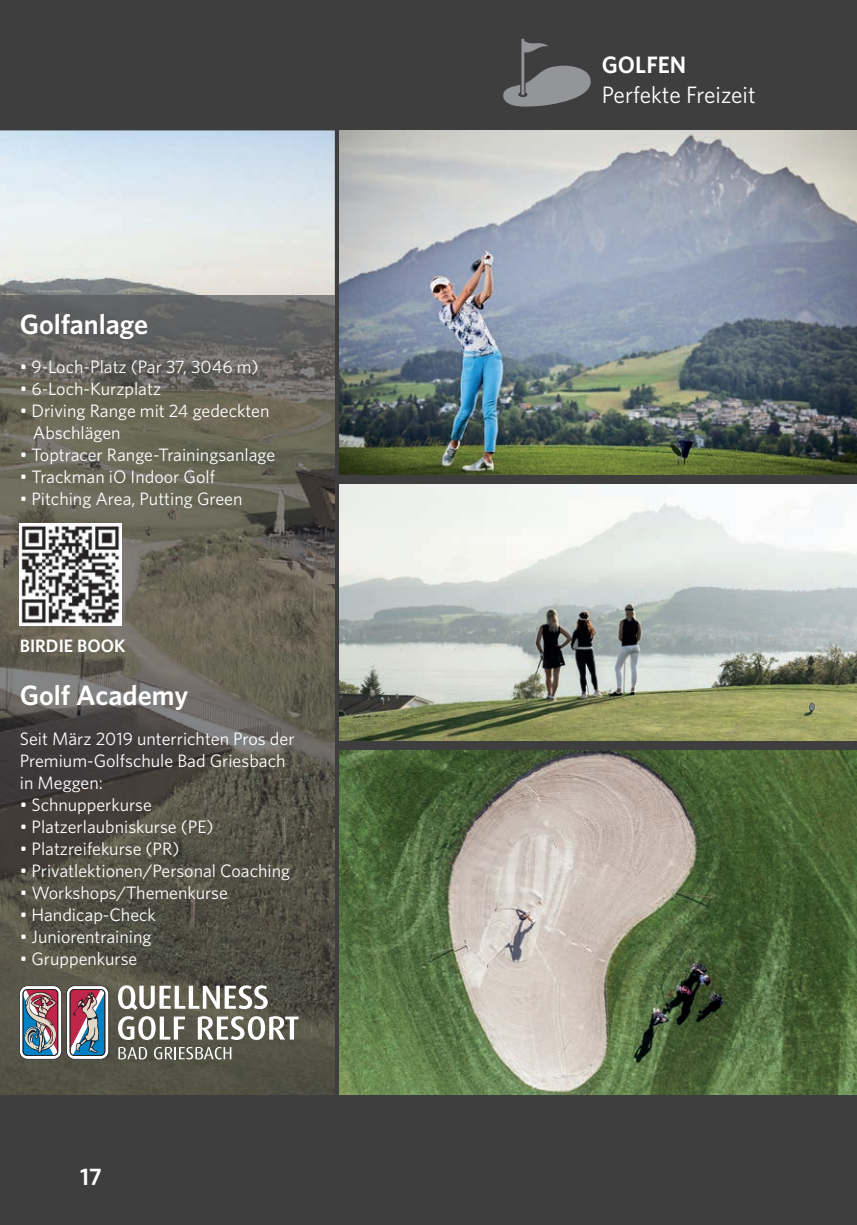
<style>
.page{position:relative;width:857px;height:1225px;background:#fff}
.page>*{position:absolute;margin:0;border:0;box-sizing:border-box;transform-origin:0 0}
.t1{font:600 28px "Whitney";color:#fff}
.t2{font:600 24px "Whitney";color:#fff}
.t3{font:23.8px "Whitney";letter-spacing:-.005em;color:#fff}
.t4{font:600 23.8px "Whitney";color:#fff}
.t5{font:18px/22px "Whitney";color:#fff}
.t6{font:600 18px "Whitney";color:#fff}
</style>
<div class="page">
<div style="left:0;top:0;width:856px;height:1225px;background:#3e3e3f"></div>
<img style="left:0;top:130px;width:334px;height:166px">
<img style="left:0;top:296px;width:334px;height:798px">
<svg style="left:503px;top:39px;width:87px;height:68px"></svg>
<svg style="left:19px;top:985px;width:90px;height:74px;background:#8c8491"></svg>
<svg style="left:118px;top:1016px;width:67px;height:24px;background:#9a9a92"></svg>
<svg style="left:198px;top:1016px;width:100px;height:24px;background:#a1a199"></svg>
<svg style="left:118px;top:1047px;width:29px;height:12px"></svg>
<svg style="left:154px;top:1047px;width:77px;height:12px"></svg>
<svg style="left:118px;top:985px;width:149px;height:25px;background:#9d9b92"></svg>
<img style="left:339px;top:130px;width:517px;height:344px">
<img style="left:339px;top:485px;width:517px;height:255px">
<img style="left:339px;top:751px;width:517px;height:343px">
<img style="left:19px;top:523px;width:102px;height:102px">
<h1 class="t1" style="left:20px;top:306px;width:130px">Golfanlage</h1>
<p class="t5" style="left:20px;top:356px;width:240px">• 9-Loch-Platz (Par 37, 3046 m)</p>
<p class="t5" style="left:20px;top:378px;width:143px">• 6-Loch-Kurzplatz</p>
<p class="t5" style="left:33px;top:400px;width:238px;text-indent:-13px">• Driving Range mit 24 gedeckten<br>Abschlägen</p>
<p class="t5" style="left:20px;top:444px;width:257px">• Toptracer Range-Trainingsanlage</p>
<p class="t5" style="left:20px;top:466px;width:196px">• Trackman iO Indoor Golf</p>
<p class="t5" style="left:20px;top:487px;width:224px">• Pitching Area, Putting Green</p>
<p class="t6" style="left:20px;top:633px;width:107px">BIRDIE BOOK</p>
<h1 class="t1" style="left:20px;top:677px;width:170px">Golf Academy</h1>
<p class="t5" style="left:20px;top:727px;width:276px">Seit März 2019 unterrichten Pros der<br>Premium-Golfschule Bad Griesbach in Meggen:</p>
<p class="t5" style="left:20px;top:793px;width:133px">• Schnupperkurse</p>
<p class="t5" style="left:20px;top:815px;width:195px">• Platzerlaubniskurse (PE)</p>
<p class="t5" style="left:20px;top:837px;width:161px">• Platzreifekurse (PR)</p>
<p class="t5" style="left:20px;top:859px;width:272px">• Privatlektionen/Personal Coaching</p>
<p class="t5" style="left:20px;top:881px;width:209px">• Workshops/Themenkurse</p>
<p class="t5" style="left:20px;top:903px;width:137px">• Handicap-Check</p>
<p class="t5" style="left:20px;top:925px;width:133px">• Juniorentraining</p>
<p class="t5" style="left:20px;top:947px;width:119px">• Gruppenkurse</p>
<h2 class="t2" style="left:80px;top:1160px;width:23px">17</h2>
<h3 class="t4" style="left:601px;top:49px;width:86px">GOLFEN</h3>
<h3 class="t3" style="left:601px;top:79px;width:155px">Perfekte Freizeit</h3>
</div>
